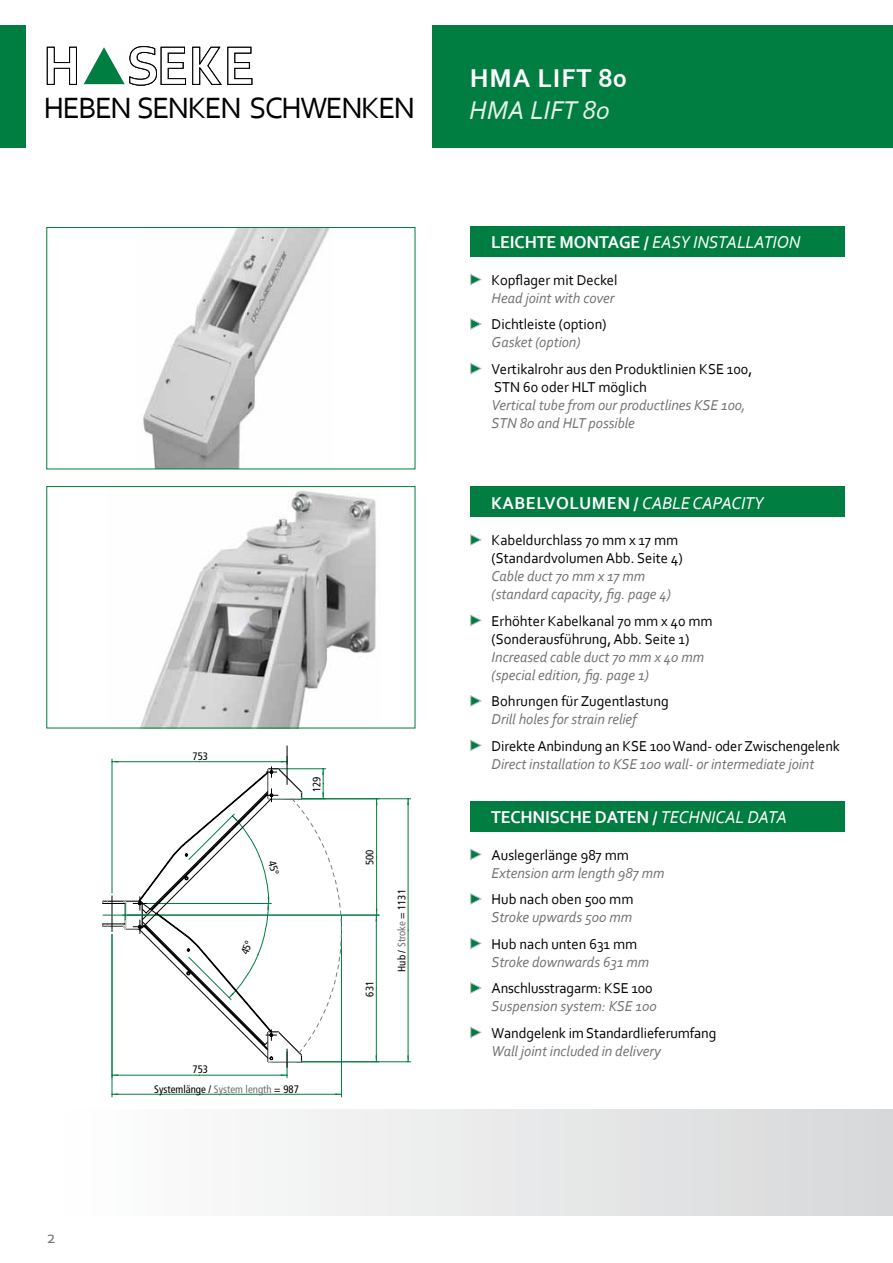
<style>
.page{position:relative;width:893px;height:1263px;background:#fff}
.page>*{position:absolute;margin:0;border:0;box-sizing:border-box;transform-origin:0 0}
.t1{font:30.75px "Corbel";letter-spacing:-.05em;color:#000}
.t2{font:700 27px "Corbel";letter-spacing:.04em;color:#fff}
.t3{font:italic 27px "Corbel";color:#e8f1ea}
.t4{font:italic 18px "Corbel";letter-spacing:-.01em;color:#fff}
.t5{font:700 18px "Corbel";letter-spacing:-.01em;color:#fff}
.t6{font:18px "Corbel";color:#707172}
.t7{font:15px/18px "Corbel";color:#000}
.t8{font:italic 15px/18px "Corbel";color:#707172}
.t9{font:condensed 10.8px "Frutiger";color:#000}
.s1{color:#707172}
.s2{font-weight:700;font-style:normal}
.s3{font-weight:400;font-style:italic}
</style>
<div class="page">
<img style="left:140px;top:490px;width:236px;height:236px">
<div style="left:46px;top:486px;width:369px;height:242px;border:1px solid #007d40"></div>
<img style="left:143px;top:229px;width:186px;height:238px">
<div style="left:46px;top:227px;width:369px;height:242px;border:1px solid #007d40"></div>
<hr style="left:112px;top:934px;width:1px;height:163px;background:#007d40">
<hr style="left:341px;top:915px;width:1px;height:182px;background:#007d40">
<hr style="left:112px;top:1094px;width:115px;height:1px;background:#007d40">
<hr style="left:227px;top:1094px;width:114px;height:1px;background:#007d40">
<hr style="left:285px;top:798px;width:126px;height:1px;background:#007d40">
<hr style="left:296px;top:1061px;width:115px;height:1px;background:#007d40">
<hr style="left:408px;top:799px;width:1px;height:131px;background:#007d40">
<hr style="left:408px;top:930px;width:1px;height:132px;background:#007d40">
<svg style="left:407px;top:799px;width:2px;height:6px"></svg>
<svg style="left:407px;top:1055px;width:2px;height:6px"></svg>
<hr style="left:376px;top:799px;width:1px;height:58px;background:#007d40">
<hr style="left:376px;top:857px;width:1px;height:58px;background:#007d40">
<hr style="left:128px;top:915px;width:251px;height:1px;background:#007d40">
<hr style="left:376px;top:915px;width:1px;height:73px;background:#007d40">
<hr style="left:376px;top:988px;width:1px;height:74px;background:#007d40">
<hr style="left:287px;top:746px;width:1px;height:38px;background:#000">
<div style="left:470px;top:226px;width:375px;height:31px;background:#007d40"></div>
<div style="left:470px;top:486px;width:375px;height:31px;background:#007d40"></div>
<div style="left:470px;top:801px;width:375px;height:31px;background:#007d40"></div>
<svg style="left:470px;top:274px;width:11px;height:11px"></svg>
<svg style="left:470px;top:319px;width:11px;height:10px"></svg>
<svg style="left:470px;top:363px;width:11px;height:11px"></svg>
<svg style="left:470px;top:534px;width:11px;height:11px"></svg>
<svg style="left:470px;top:615px;width:11px;height:11px"></svg>
<svg style="left:470px;top:695px;width:11px;height:11px"></svg>
<svg style="left:470px;top:740px;width:11px;height:11px"></svg>
<svg style="left:470px;top:849px;width:11px;height:11px"></svg>
<svg style="left:470px;top:893px;width:11px;height:11px"></svg>
<svg style="left:470px;top:938px;width:11px;height:11px"></svg>
<svg style="left:470px;top:982px;width:11px;height:11px"></svg>
<svg style="left:470px;top:1027px;width:11px;height:11px"></svg>
<svg style="left:47px;top:46px;width:206px;height:40px"></svg>
<div style="left:433px;top:25px;width:460px;height:122px;background:#007d40"></div>
<div style="left:0;top:25px;width:26px;height:122px;background:#007d40"></div>
<div style="left:48px;top:1109px;width:845px;height:107px;background:linear-gradient(to right,#fff,#d7d8d9)"></div>
<svg style="left:102px;top:756px;width:256px;height:322px"></svg>
<h1 class="t1" style="left:44px;top:89px;width:373px">HEBEN SENKEN SCHWENKEN</h1>
<p class="t6" style="left:47px;top:1225px;width:10px">2</p>
<p class="t9" style="left:192px;top:750px;width:17px">753</p>
<p class="t9" style="left:311px;top:792px;width:17px;rotate:-90deg">129</p>
<p class="t9" style="left:192px;top:1063px;width:17px">753</p>
<p class="t9" style="left:154px;top:1083px;width:146px">Systemlänge / <span class="s1">System length</span> = 987</p>
<p class="t9" style="left:363px;top:865px;width:17px;rotate:-90deg">500</p>
<p class="t9" style="left:363px;top:996px;width:17px;rotate:-90deg">631</p>
<p class="t9" style="left:395px;top:972px;width:84px;rotate:-90deg">Hub / <span class="s1">Stroke</span> = 1131</p>
<h2 class="t2" style="left:470px;top:61px;width:159px">HMA LIFT 80</h2>
<h2 class="t3" style="left:469px;top:93px;width:142px">HMA LIFT 80</h2>
<p class="t4" style="left:491px;top:231px;width:311px"><span class="s2">LEICHTE MONTAGE /</span> EASY INSTALLATION</p>
<p class="t7" style="left:492px;top:270px;width:127px">Kopflager mit Deckel</p>
<p class="t8" style="left:492px;top:288px;width:124px">Head joint with cover</p>
<p class="t7" style="left:492px;top:315px;width:116px">Dichtleiste (option)</p>
<p class="t8" style="left:492px;top:333px;width:90px">Gasket (option)</p>
<p class="t7" style="left:492px;top:359px;width:262px">Vertikalrohr aus den Produktlinien KSE 100,<br>STN 60 oder HLT möglich</p>
<p class="t8" style="left:492px;top:395px;width:256px">Vertical tube from our productlines KSE 1oo,<br>STN 80 and HLT possible</p>
<p class="t5" style="left:491px;top:491px;width:114px">KABELVOLUMEN</p>
<p class="t4" style="left:634px;top:491px;width:98px"><span class="s2">/</span> Cable capacity</p>
<p class="t7" style="left:492px;top:531px;width:193px">Kabeldurchlass 70 mm x 17 mm (Standardvolumen Abb. Seite 4)</p>
<p class="t8" style="left:492px;top:567px;width:181px">Cable duct 70 mm x 17 mm (standard capacity, fig. page 4)</p>
<p class="t7" style="left:492px;top:611px;width:223px">Erhöhter Kabelkanal 70 mm x 40 mm (Sonderausführung, Abb. Seite 1)</p>
<p class="t8" style="left:492px;top:647px;width:214px">Increased cable duct 70 mm x 40 mm (special edition, fig. page 1)</p>
<p class="t7" style="left:492px;top:692px;width:179px">Bohrungen für Zugentlastung</p>
<p class="t8" style="left:492px;top:710px;width:147px">Drill holes for strain relief</p>
<p class="t7" style="left:492px;top:736px;width:350px">Direkte Anbindung an KSE 100 Wand- oder Zwischengelenk</p>
<p class="t8" style="left:492px;top:754px;width:324px">Direct installation to KSE 100 wall- or intermediate joint</p>
<p class="t5" style="left:491px;top:806px;width:298px">TECHNISCHE DATEN / <span class="s3">TECHNICAL DATA</span></p>
<p class="t7" style="left:492px;top:845px;width:139px">Auslegerlänge 987 mm</p>
<p class="t8" style="left:492px;top:863px;width:174px">Extension arm length 987 mm</p>
<p class="t7" style="left:492px;top:890px;width:143px">Hub nach oben 500 mm</p>
<p class="t8" style="left:492px;top:908px;width:142px">Stroke upwards 500 mm</p>
<p class="t7" style="left:492px;top:934px;width:147px">Hub nach unten 631 mm</p>
<p class="t8" style="left:492px;top:952px;width:159px">Stroke downwards 631 mm</p>
<p class="t7" style="left:492px;top:979px;width:162px">Anschlusstragarm: KSE 100</p>
<p class="t8" style="left:492px;top:997px;width:167px">Suspension system: KSE 100</p>
<p class="t7" style="left:492px;top:1023px;width:226px">Wandgelenk im Standardlieferumfang</p>
<p class="t8" style="left:492px;top:1041px;width:171px">Wall joint included in delivery</p>
</div>
